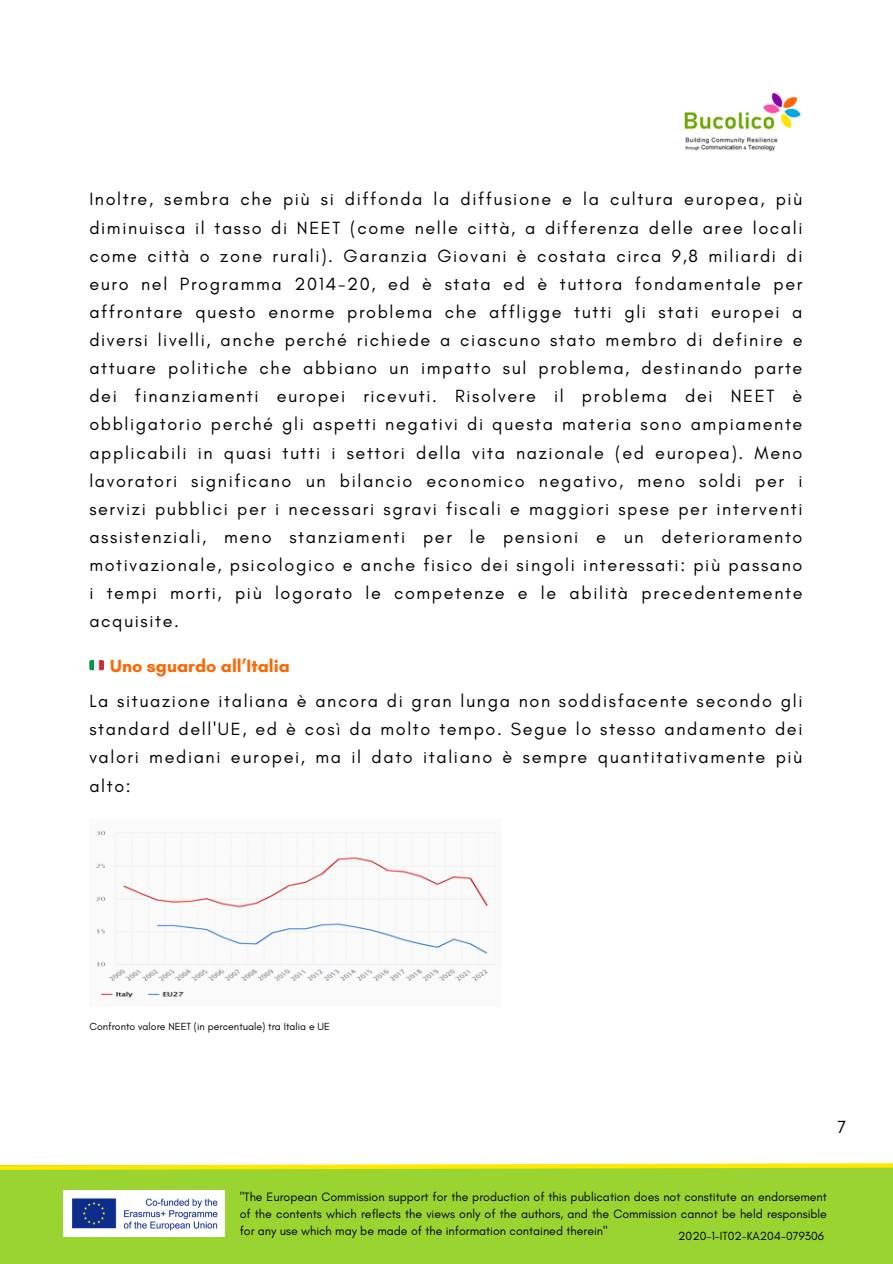
<style>
.page{position:relative;width:893px;height:1264px;background:#fff}
.page>*{position:absolute;margin:0;border:0;box-sizing:border-box;transform-origin:0 0}
.t1{font:18px/28.2px "Glacial Indifference";letter-spacing:.09em;color:#000;text-align:justify}
.t2{font:700 18px "Glacial Indifference";color:#ff6501}
.t3{font:12.3px/16.6px "Glacial Indifference";color:#000;text-align:justify}
.t4{font:12px "Glacial Indifference";color:#000}
.t5{font:10.5px "Glacial Indifference";color:#000}
</style>
<div class="page">
<img style="left:684px;top:92px;width:117px;height:59px">
<svg style="left:89px;top:660px;width:15px;height:10px"></svg>
<div style="left:94px;top:660px;width:5px;height:10px;background:#eee"></div>
<img style="left:96px;top:830px;width:400px;height:168px">
<div style="left:0;top:1165px;width:892px;height:98px;background:#9ad430"></div>
<img style="left:63px;top:1190px;width:161px;height:46px">
<svg style="left:0;top:1163px;width:892px;height:7px"></svg>
<p class="t1" style="left:89px;top:185px;width:714px">Inoltre, sembra che più si diffonda la diffusione e la cultura europea, più diminuisca il tasso di NEET (come nelle città, a differenza delle aree locali come città o zone rurali). Garanzia Giovani è costata circa 9,8 miliardi di euro nel Programma 2014-20, ed è stata ed è tuttora fondamentale per affrontare questo enorme problema che affligge tutti gli stati europei a diversi livelli, anche perché richiede a ciascuno stato membro di definire e attuare politiche che abbiano un impatto sul problema, destinando parte dei finanziamenti europei ricevuti. Risolvere il problema dei NEET è obbligatorio perché gli aspetti negativi di questa materia sono ampiamente applicabili in quasi tutti i settori della vita nazionale (ed europea). Meno lavoratori significano un bilancio economico negativo, meno soldi per i servizi pubblici per i necessari sgravi fiscali e maggiori spese per interventi assistenziali, meno stanziamenti per le pensioni e un deterioramento motivazionale, psicologico e anche fisico dei singoli interessati: più passano i tempi morti, più logorato le competenze e le abilità precedentemente acquisite.</p>
<p class="t2" style="left:110px;top:655px;width:181px">Uno sguardo all’Italia</p>
<p class="t1" style="left:89px;top:686px;width:714px">La situazione italiana è ancora di gran lunga non soddisfacente secondo gli standard dell'UE, ed è così da molto tempo. Segue lo stesso andamento dei valori mediani europei, ma il dato italiano è sempre quantitativamente più alto:</p>
<p class="t5" style="left:89px;top:1020px;width:242px">Confronto valore NEET (in percentuale) tra Italia e UE</p>
<p class="t1" style="left:837px;top:1112px;width:10px">7</p>
<p class="t3" style="left:240px;top:1188px;width:588px">"The European Commission support for the production of this publication does not constitute an endorsement of the contents which reflects the views only of the authors, and the Commission cannot be held responsible for any use which may be made of the information contained therein"</p>
<p class="t4" style="left:678px;top:1228px;width:147px">2020-1-IT02-KA204-079306</p>
</div>
